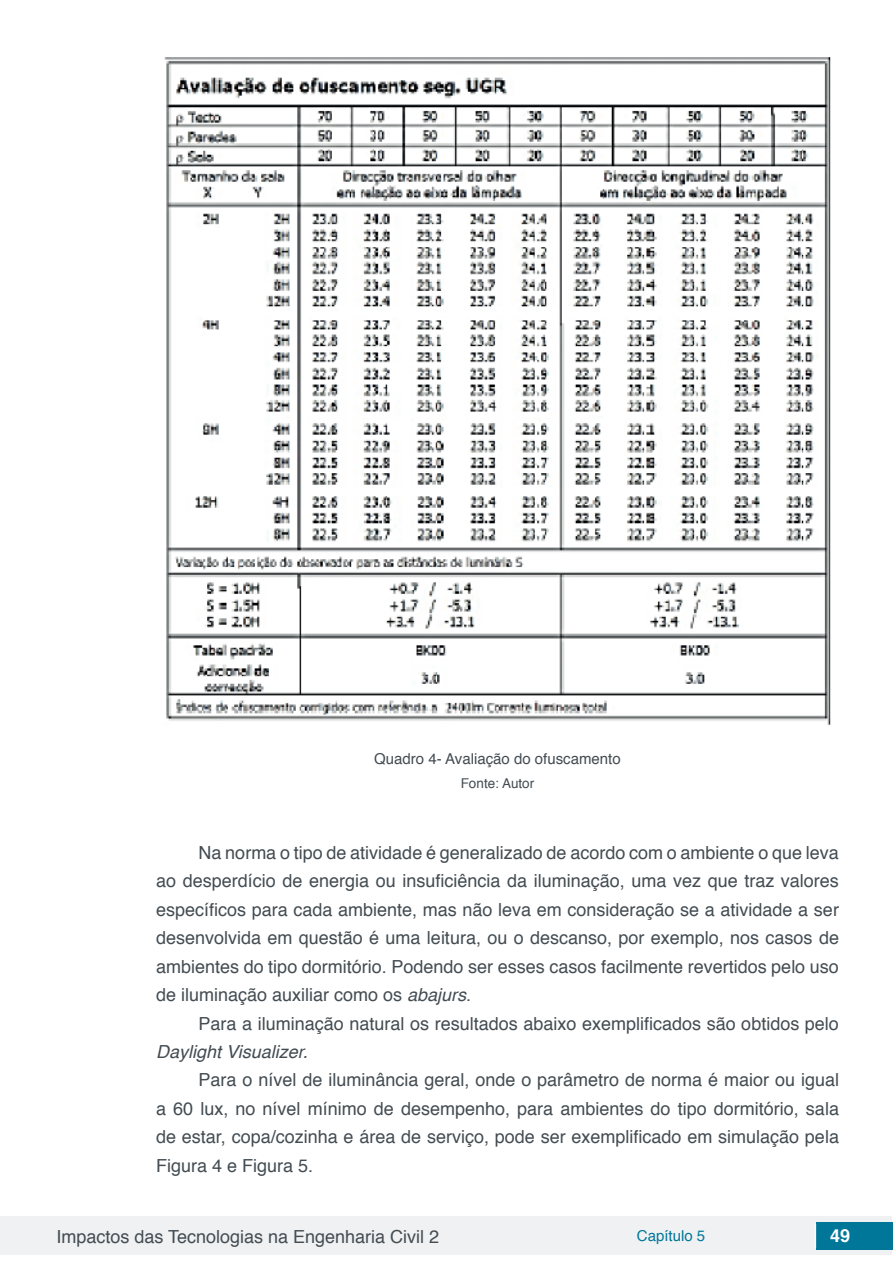
<style>
.page{position:relative;width:893px;height:1263px;background:#fff}
.page>*{position:absolute;margin:0;border:0;box-sizing:border-box;transform-origin:0 0}
.t1{font:18px/28.5px "Helvetica";color:#434c52;text-align:justify}
.t2{font:italic 18px "Helvetica";color:#434c52}
.t3{font:700 18px "Helvetica";color:#fff}
.t4{font:15px "Helvetica";color:#434c52}
.t5{font:15px "Helvetica";color:#007699}
.t6{font:13.5px "Helvetica";color:#434c52}
.s1{font-style:italic}
</style>
<div class="page">
<div style="left:1px;top:1216px;width:891px;height:38px;background:#f0f1f2"></div>
<div style="left:816px;top:1222px;width:77px;height:27px;background:#007699"></div>
<svg style="left:815px;top:1224px;width:1px;height:24px"></svg>
<img style="left:164px;top:57px;width:667px;height:668px">
<p class="t4" style="left:374px;top:747px;width:248px">Quadro 4- Avaliação do ofuscamento</p>
<p class="t6" style="left:461px;top:773px;width:75px">Fonte: Autor</p>
<p class="t1" style="left:156px;top:838px;width:684px;text-indent:43px">Na norma o tipo de atividade é generalizado de acordo com o ambiente o que leva ao desperdício de energia ou insuficiência da iluminação, uma vez que traz valores específicos para cada ambiente, mas não leva em consideração se a atividade a ser desenvolvida em questão é uma leitura, ou o descanso, por exemplo, nos casos de ambientes do tipo dormitório. Podendo ser esses casos facilmente revertidos pelo uso de iluminação auxiliar como os <span class="s1">abajurs</span>.</p>
<p class="t1" style="left:199px;top:1009px;width:642px">Para a iluminação natural os resultados abaixo exemplificados são obtidos pelo</p>
<p class="t2" style="left:156px;top:1037px;width:153px">Daylight Visualizer.</p>
<p class="t1" style="left:156px;top:1066px;width:684px;text-indent:43px">Para o nível de iluminância geral, onde o parâmetro de norma é maior ou igual a 60 lux, no nível mínimo de desempenho, para ambientes do tipo dormitório, sala de estar, copa/cozinha e área de serviço, pode ser exemplificado em simulação pela Figura 4 e Figura 5.</p>
<p class="t1" style="left:56px;top:1223px;width:384px">Impactos das Tecnologias na Engenharia Civil 2</p>
<p class="t5" style="left:637px;top:1224px;width:70px">Capítulo 5</p>
<p class="t3" style="left:830px;top:1221px;width:22px">49</p>
</div>
